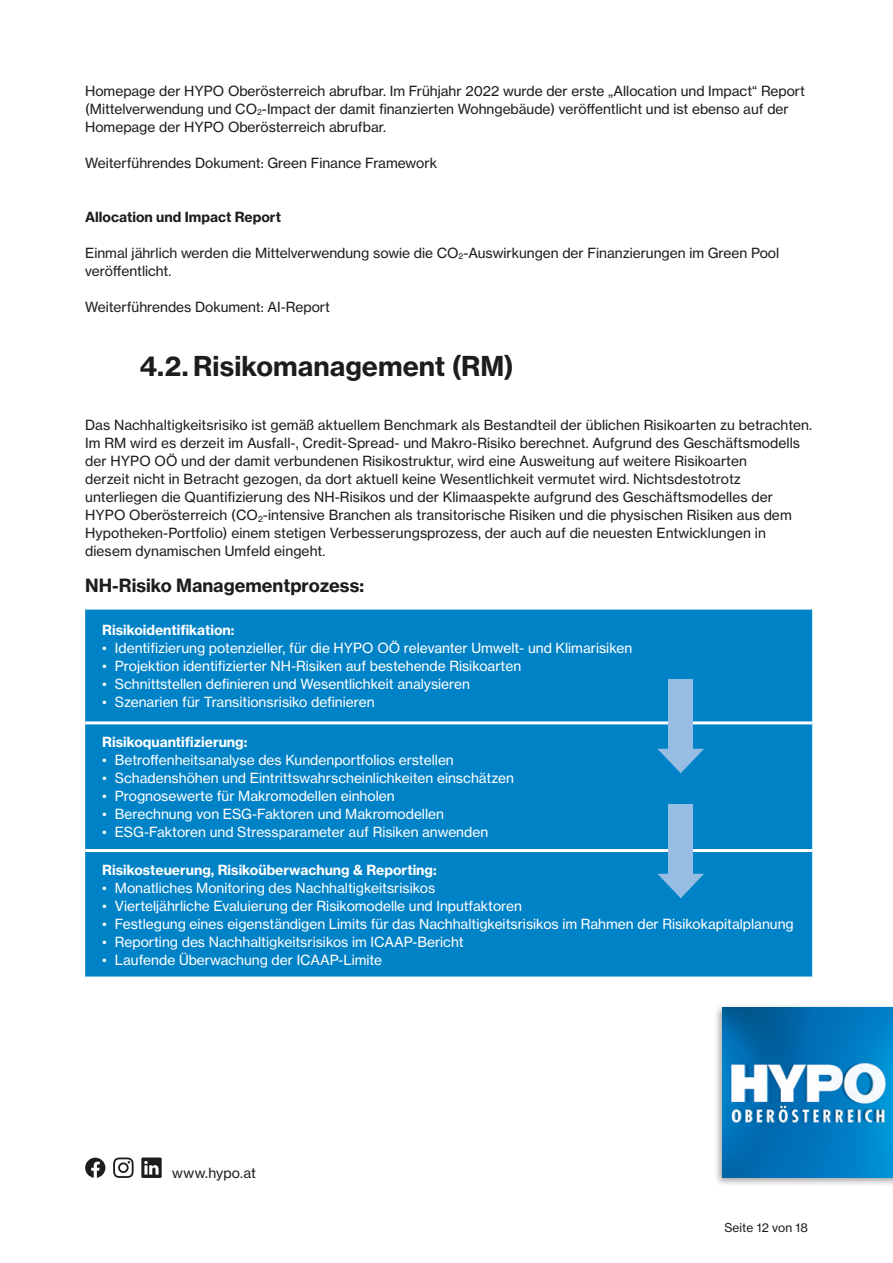
<style>
.page{position:relative;width:893px;height:1263px;background:#fff}
.page>*{position:absolute;margin:0;border:0;box-sizing:border-box;transform-origin:0 0}
.t1{font:27px "N Haas Grotesk TX Pro 75 Bd";color:#1d1d1b}
.t2{font:18px "N Haas Grotesk TX Pro 75 Bd";color:#1d1d1b}
.t3{font:13.8px/18px "N Haas Grotesk TX Pro 55 Rg";letter-spacing:.005em;color:#1d1d1b}
.t4{font:13.8px "N Haas Grotesk TX Pro 55 Rg";color:#fff}
.t5{font:13.8px "N Haas Grotesk TX Pro 75 Bd";color:#fff}
.t6{font:13.8px "N Haas Grotesk TX Pro 75 Bd";color:#1d1d1b}
.t7{font:12px "N Haas Grotesk TX Pro 55 Rg";letter-spacing:.01em;color:#1d1d1b}
</style>
<div class="page">
<div style="left:714px;top:1003px;width:179px;height:184px;background:#1d1d1b;opacity:.4"></div>
<img style="left:723px;top:1008px;width:170px;height:170px">
<svg style="left:113px;top:1157px;width:21px;height:21px"></svg>
<svg style="left:85px;top:1158px;width:20px;height:20px"></svg>
<svg style="left:141px;top:1157px;width:21px;height:21px"></svg>
<div style="left:85px;top:610px;width:727px;height:366px;background:#0082c7"></div>
<hr style="left:85px;top:721px;width:727px;height:3px;background:#fff">
<hr style="left:85px;top:849px;width:727px;height:3px;background:#fff">
<div style="left:669px;top:679px;width:24px;height:73px;background:#98bde5"></div>
<svg style="left:657px;top:749px;width:47px;height:24px"></svg>
<div style="left:669px;top:804px;width:24px;height:73px;background:#98bde5"></div>
<svg style="left:657px;top:874px;width:47px;height:24px"></svg>
<p class="t3" style="left:85px;top:82px;width:721px">Homepage der HYPO Oberösterreich abrufbar. Im Frühjahr 2022 wurde der erste „Allocation und Impact“ Report (Mittelverwendung und CO<sub>2</sub>-Impact der damit finanzierten Wohngebäude) veröffentlicht und ist ebenso auf der<br>Homepage der HYPO Oberösterreich abrufbar.</p>
<p class="t3" style="left:85px;top:154px;width:354px">Weiterführendes Dokument: Green Finance Framework</p>
<p class="t6" style="left:85px;top:208px;width:197px">Allocation und Impact Report</p>
<p class="t3" style="left:85px;top:244px;width:696px">Einmal jährlich werden die Mittelverwendung sowie die CO<sub>2</sub>-Auswirkungen der Finanzierungen im Green Pool veröffentlicht.</p>
<p class="t3" style="left:85px;top:298px;width:246px">Weiterführendes Dokument: AI-Report</p>
<h1 class="t1" style="left:139px;top:349px;width:376px">4.2. Risikomanagement (RM)</h1>
<p class="t3" style="left:85px;top:416px;width:728px">Das Nachhaltigkeitsrisiko ist gemäß aktuellem Benchmark als Bestandteil der üblichen Risikoarten zu betrachten.<br>Im RM wird es derzeit im Ausfall-, Credit-Spread- und Makro-Risiko berechnet. Aufgrund des Geschäftsmodells der HYPO OÖ und der damit verbundenen Risikostruktur, wird eine Ausweitung auf weitere Risikoarten<br>derzeit nicht in Betracht gezogen, da dort aktuell keine Wesentlichkeit vermutet wird. Nichtsdestotrotz unterliegen die Quantifizierung des NH-Risikos und der Klimaaspekte aufgrund des Geschäftsmodelles der HYPO Oberösterreich (CO<sub>2</sub>-intensive Branchen als transitorische Risiken und die physischen Risiken aus dem Hypotheken-Portfolio) einem stetigen Verbesserungsprozess, der auch auf die neuesten Entwicklungen in diesem dynamischen Umfeld eingeht.</p>
<h2 class="t2" style="left:85px;top:574px;width:280px">NH-Risiko Managementprozess:</h2>
<p class="t5" style="left:102px;top:621px;width:134px">Risikoidentifikation:</p>
<p class="t4" style="left:102px;top:639px;width:532px">• Identifizierung potenzieller, für die HYPO OÖ relevanter Umwelt- und Klimarisiken</p>
<p class="t4" style="left:102px;top:657px;width:420px">• Projektion identifizierter NH-Risiken auf bestehende Risikoarten</p>
<p class="t4" style="left:102px;top:675px;width:369px">• Schnittstellen definieren und Wesentlichkeit analysieren</p>
<p class="t4" style="left:102px;top:693px;width:274px">• Szenarien für Transitionsrisiko definieren</p>
<p class="t5" style="left:102px;top:733px;width:147px">Risikoquantifizierung:</p>
<p class="t4" style="left:102px;top:751px;width:353px">• Betroffenheitsanalyse des Kundenportfolios erstellen</p>
<p class="t4" style="left:102px;top:769px;width:413px">• Schadenshöhen und Eintrittswahrscheinlichkeiten einschätzen</p>
<p class="t4" style="left:102px;top:787px;width:294px">• Prognosewerte für Makromodellen einholen</p>
<p class="t4" style="left:102px;top:805px;width:343px">• Berechnung von ESG-Faktoren und Makromodellen</p>
<p class="t4" style="left:102px;top:823px;width:388px">• ESG-Faktoren und Stressparameter auf Risiken anwenden</p>
<p class="t5" style="left:102px;top:861px;width:336px">Risikosteuerung, Risikoüberwachung &amp; Reporting:</p>
<p class="t4" style="left:102px;top:879px;width:335px">• Monatliches Monitoring des Nachhaltigkeitsrisikos</p>
<p class="t4" style="left:102px;top:897px;width:421px">• Vierteljährliche Evaluierung der Risikomodelle und Inputfaktoren</p>
<p class="t4" style="left:102px;top:915px;width:693px">• Festlegung eines eigenständigen Limits für das Nachhaltigkeitsrisikos im Rahmen der Risikokapitalplanung</p>
<p class="t4" style="left:102px;top:933px;width:363px">• Reporting des Nachhaltigkeitsrisikos im ICAAP-Bericht</p>
<p class="t4" style="left:102px;top:951px;width:282px">• Laufende Überwachung der ICAAP-Limite</p>
<p class="t3" style="left:172px;top:1164px;width:85px">www.hypo.at</p>
<p class="t7" style="left:724px;top:1220px;width:85px">Seite 12 von 18</p>
</div>
